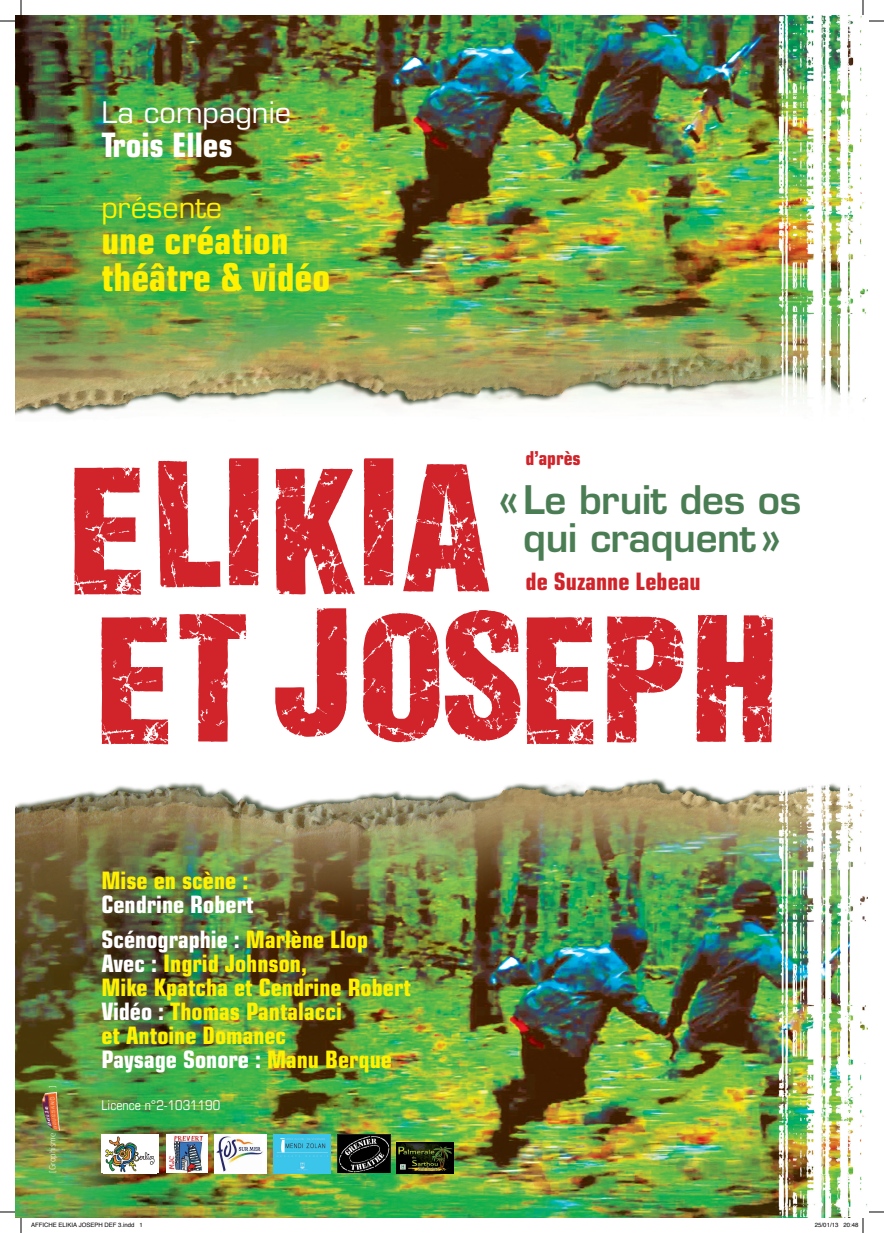
<style>
.page{position:relative;width:884px;height:1233px;background:#fff}
.page>*{position:absolute;margin:0;border:0;box-sizing:border-box;transform-origin:0 0}
.t1{font:600 38.4px/38.4px "Eurostile";letter-spacing:-.01em;color:#4b7d54;text-align:center}
.t2{font:700 condensed 38.4px/36.5px "Eurostile";color:#fff101}
.t3{font:700 condensed 33.6px "Eurostile";color:#fff}
.t4{font:28.8px "Eurostile";color:#fff}
.t5{font:28.8px "Eurostile";color:#fff101}
.t6{font:700 condensed 24px/24px "Eurostile";color:#fff101}
.t7{font:700 condensed 24px/24px "Eurostile";color:#fff}
.t8{font:700 condensed 24px "Eurostile";color:#d1232a}
.t9{font:700 condensed 19.2px "Eurostile";color:#d1232a}
.t10{font:condensed 13.4px "Eurostile";color:#fff}
.t11{font:100 8.3px "Hermes";color:#fff}
.t12{font:6px "Helvetica";color:#000}
.s1{color:#fff101}
.s2{color:#fff}
</style>
<div class="page">
<img style="left:15px;top:15px;width:852px;height:1202px">
<img style="left:42px;top:1091px;width:18px;height:39px">
<svg style="left:101px;top:608px;width:672px;height:136px"></svg>
<svg style="left:74px;top:458px;width:415px;height:136px"></svg>
<img style="left:215px;top:1134px;width:52px;height:39px">
<img style="left:274px;top:1134px;width:57px;height:39px">
<svg style="left:337px;top:1134px;width:54px;height:39px"></svg>
<img style="left:338px;top:1135px;width:51px;height:37px">
<img style="left:397px;top:1142px;width:56px;height:31px">
<div style="left:101px;top:1134px;width:58px;height:39px;background:#fff"></div>
<img style="left:105px;top:1136px;width:50px;height:37px">
<div style="left:166px;top:1134px;width:41px;height:39px;background:#fff"></div>
<img style="left:168px;top:1135px;width:36px;height:37px">
<svg style="left:0;top:1211px;width:15px;height:1px"></svg>
<svg style="left:869px;top:1211px;width:15px;height:1px"></svg>
<svg style="left:0;top:0;width:22px;height:22px"></svg>
<svg style="left:20px;top:1218px;width:2px;height:15px"></svg>
<svg style="left:862px;top:0;width:22px;height:22px"></svg>
<svg style="left:862px;top:1218px;width:2px;height:15px"></svg>
<p class="t4" style="left:101px;top:95px;width:191px">La compagnie</p>
<p class="t3" style="left:101px;top:124px;width:133px">Trois Elles</p>
<p class="t5" style="left:101px;top:190px;width:122px">présente</p>
<p class="t2" style="left:101px;top:222px;width:230px">une création théâtre &amp; vidéo</p>
<p class="t9" style="left:526px;top:446px;width:57px">d’après</p>
<p class="t1" style="left:498px;top:480px;width:304px">«Le bruit des os qui craquent»</p>
<p class="t8" style="left:526px;top:567px;width:177px">de Suzanne Lebeau</p>
<p class="t11" style="left:47px;top:1088px;width:4px;rotate:-90deg">]</p>
<p class="t11" style="left:47px;top:1173px;width:42px;rotate:-90deg">[Graphisme</p>
<p class="t7" style="left:101px;top:868px;width:154px"><span class="s1">Mise en scène :<br></span>Cendrine Robert</p>
<p class="t6" style="left:101px;top:927px;width:311px"><span class="s2">Scénographie :</span> Marlène Llop<br><span class="s2">Avec :</span> Ingrid Johnson,<br>Mike Kpatcha et Cendrine Robert<br><span class="s2">Vidéo :</span> Thomas Pantalacci<br>et Antoine Domanec<br><span class="s2">Paysage Sonore :</span> Manu Berque</p>
<p class="t10" style="left:101px;top:1097px;width:120px">Licence n°2-1031190</p>
<p class="t12" style="left:31px;top:1219px;width:113px">AFFICHE ELIKIA JOSEPH DEF 3.indd 1</p>
<p class="t12" style="left:815px;top:1219px;width:45px">25/01/13 20:48</p>
</div>
